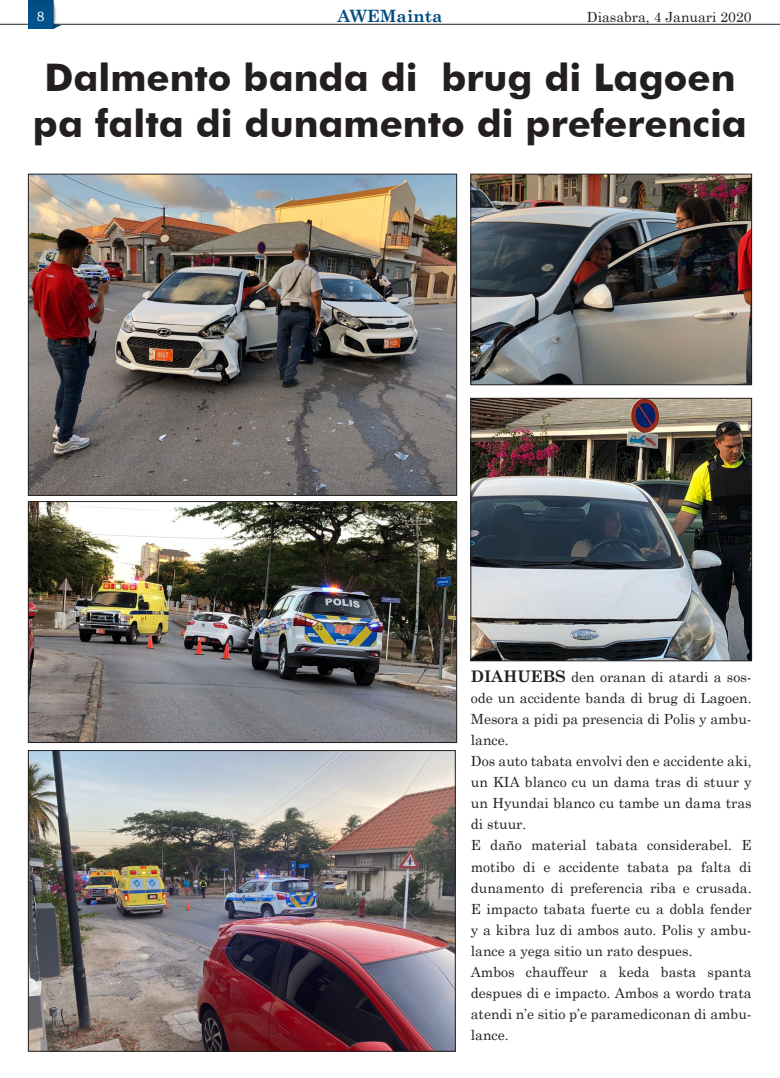
<style>
.page{position:relative;width:780px;height:1078px;background:#fff}
.page>*{position:absolute;margin:0;border:0;box-sizing:border-box;transform-origin:0 0}
.No_Spacing{font:700 38px/45.6px "Futura BT";color:#231f20;text-align:center}
.Body_Text_14{font:700 17px "Century Schoolbook";color:#004b80}
.Body_Text_14-2{font:14px/21px "Century Schoolbook";color:#231f20;text-align:justify}
.t1{font:14px "Charter ITCTT";color:#fff}
.s1{font-weight:700;font-size:16px}
</style>
<div class="page">
<img style="left:28px;top:0;width:33px;height:28px">
<svg style="left:0;top:24px;width:28px;height:1px"></svg>
<hr style="left:53px;top:24px;width:727px;height:1px;background:#231f20">
<img style="left:30px;top:752px;width:423px;height:297px">
<div style="left:28px;top:750px;width:427px;height:301px;border:1px solid #231f20"></div>
<img style="left:472px;top:400px;width:277px;height:259px">
<div style="left:470px;top:398px;width:281px;height:263px;border:1px solid #231f20"></div>
<img style="left:472px;top:176px;width:277px;height:207px">
<div style="left:470px;top:174px;width:281px;height:211px;border:1px solid #231f20"></div>
<img style="left:30px;top:503px;width:425px;height:237px">
<div style="left:28px;top:501px;width:429px;height:241px;border:1px solid #231f20"></div>
<img style="left:30px;top:176px;width:425px;height:317px">
<div style="left:28px;top:174px;width:429px;height:321px;border:1px solid #231f20"></div>
<p class="t1" style="left:37px;top:7px;width:9px">8</p>
<p class="Body_Text_14" style="left:337px;top:3px;width:107px">AWEMainta</p>
<p class="Body_Text_14-2" style="left:586px;top:5px;width:166px">Diasabra, 4 Januari 2020</p>
<p class="No_Spacing" style="left:33px;top:54px;width:715px">Dalmento banda di brug di Lagoen pa falta di dunamento di preferencia</p>
<p class="Body_Text_14-2" style="left:471px;top:665px;width:282px"><span class="s1">DIAHUEBS</span> den oranan di atardi a sos&shy;ode un accidente banda di brug di Lagoen.<br>Mesora a pidi pa presencia di Polis y ambu&shy;lance.</p>
<p class="Body_Text_14-2" style="left:471px;top:749px;width:282px">Dos auto tabata envolvi den e accidente aki, un KIA blanco cu un dama tras di stuur y un Hyundai blanco cu tambe un dama tras di stuur.</p>
<p class="Body_Text_14-2" style="left:471px;top:833px;width:282px">E daño material tabata considerabel. E motibo di e accidente tabata pa falta di dunamento di preferencia riba e crusada.<br>E impacto tabata fuerte cu a dobla fender y a kibra luz di ambos auto. Polis y ambu&shy;lance a yega sitio un rato despues.</p>
<p class="Body_Text_14-2" style="left:471px;top:959px;width:282px">Ambos chauffeur a keda basta spanta despues di e impacto. Ambos a wordo trata atendi n’e sitio p’e paramediconan di ambu&shy;lance.</p>
</div>
